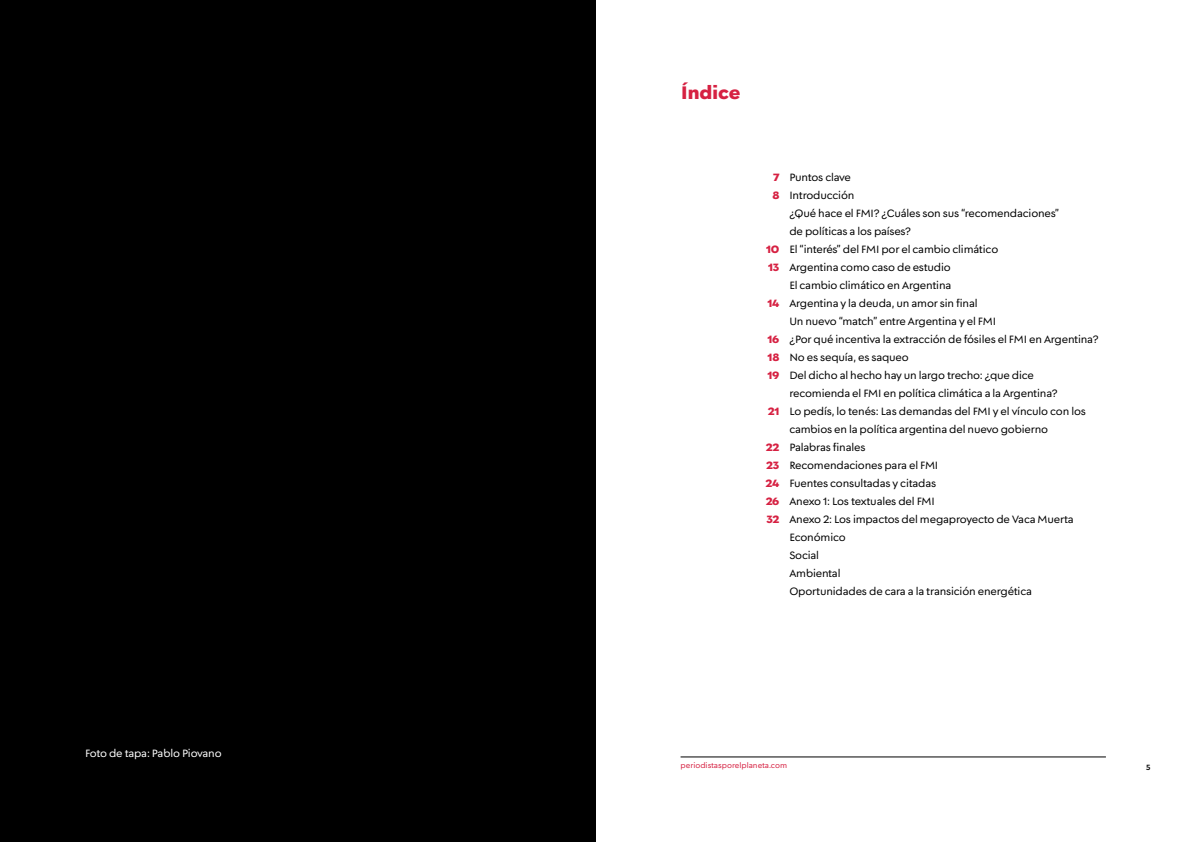
<style>
.page{position:relative;width:1191px;height:842px;background:#fff}
.page>*{position:absolute;margin:0;border:0;box-sizing:border-box;transform-origin:0 0}
.t1{font:700 18px "Postea";color:#d62142}
.t2{font:10.5px/18px "Postea";letter-spacing:-.015em;color:#000}
.t3{font:700 10.5px/18px "Postea";letter-spacing:-.03em;color:#d62142}
.t4{font:10.5px "Postea";letter-spacing:-.015em;color:#fff}
.t5{font:7.5px "Postea";color:#d62142}
.t6{font:600 7.5px "Postea";color:#000}
</style>
<div class="page">
<hr style="left:680px;top:757px;width:426px;height:1px;background:#000">
<div style="left:0;top:0;width:595px;height:842px;background:#000"></div>
<p class="t4" style="left:85px;top:746px;width:138px">Foto de tapa: Pablo Piovano</p>
<h1 class="t1" style="left:681px;top:81px;width:61px">Índice</h1>
<p class="t3" style="left:772px;top:168px;width:9px">7<br>8</p>
<p class="t3" style="left:766px;top:240px;width:15px">10<br>13</p>
<p class="t3" style="left:767px;top:294px;width:13px">14</p>
<p class="t3" style="left:767px;top:330px;width:14px;text-align:justify">16<br>18<br>19</p>
<p class="t3" style="left:768px;top:402px;width:13px">21</p>
<p class="t3" style="left:765px;top:438px;width:15px;text-align:justify">22<br>23<br>24<br>26<br>32</p>
<p class="t2" style="left:789px;top:168px;width:311px">Puntos clave<br>Introducción<br>¿Qué hace el FMI? ¿Cuáles son sus “recomendaciones”<br>de políticas a los países?<br>El “interés” del FMI por el cambio climático<br>Argentina como caso de estudio<br>El cambio climático en Argentina<br>Argentina y la deuda, un amor sin final<br>Un nuevo “match” entre Argentina y el FMI<br>¿Por qué incentiva la extracción de fósiles el FMI en Argentina?<br>No es sequía, es saqueo<br>Del dicho al hecho hay un largo trecho: ¿que dice<br>recomienda el FMI en política climática a la Argentina?<br>Lo pedís, lo tenés: Las demandas del FMI y el vínculo con los cambios en la política argentina del nuevo gobierno<br>Palabras finales<br>Recomendaciones para el FMI<br>Fuentes consultadas y citadas<br>Anexo 1: Los textuales del FMI<br>Anexo 2: Los impactos del megaproyecto de Vaca Muerta Económico<br>Social<br>Ambiental<br>Oportunidades de cara a la transición energética</p>
<p class="t5" style="left:680px;top:761px;width:108px">periodistasporelplaneta.com</p>
<p class="t6" style="left:1146px;top:763px;width:6px">5</p>
</div>
